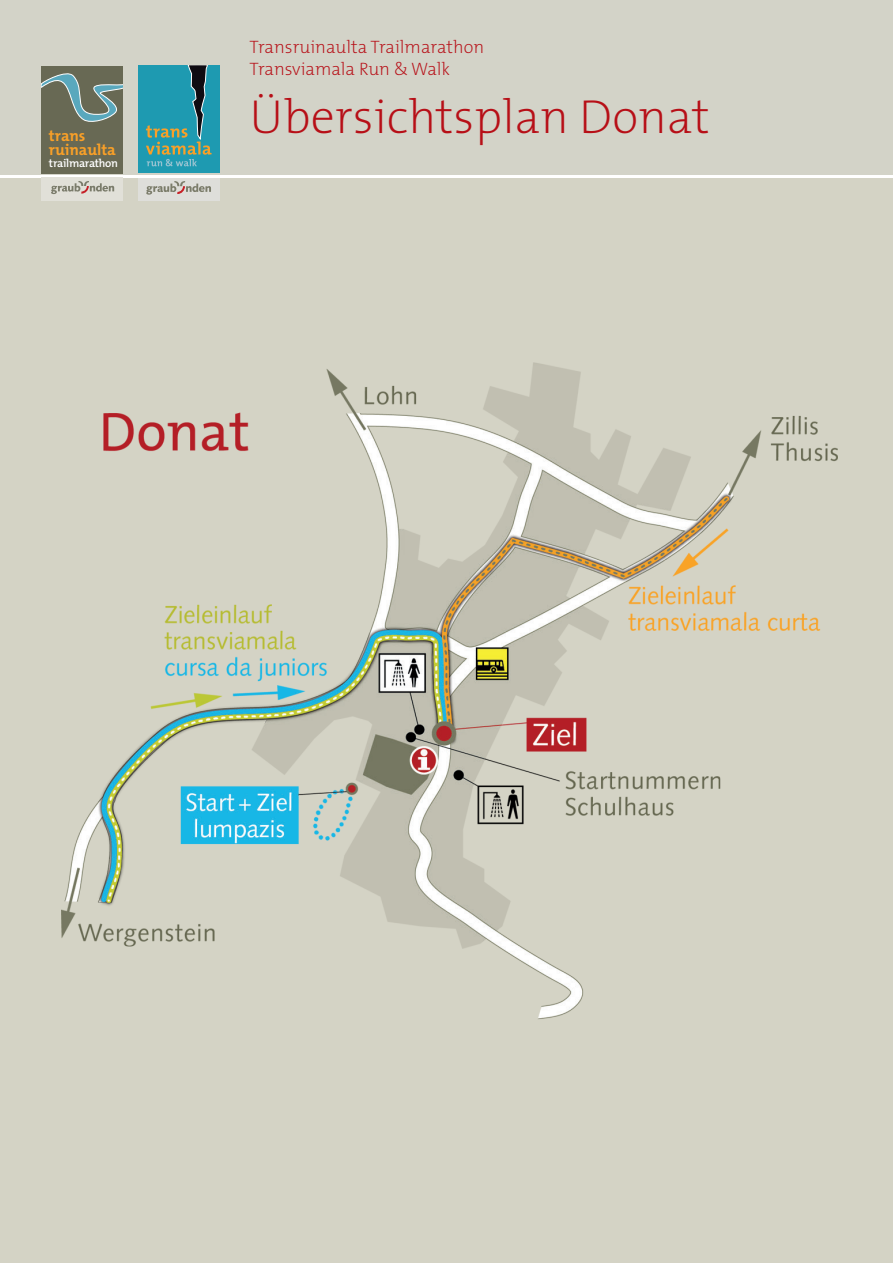
<style>
.page{position:relative;width:893px;height:1263px;background:#fff}
.page>*{position:absolute;margin:0;border:0;box-sizing:border-box;transform-origin:0 0}
.t1{font:200 48px "The Mix B2";color:#b70f17}
.t2{font:200 18px/22.5px "The Mix B2";color:#b70f17}
.t3{font:700 15.75px/13.5px "The Mix B7";color:#f9a028}
.t4{font:600 11.4px "The Mix B6";letter-spacing:-.02em;color:#fff}
</style>
<div class="page">
<div style="left:0;top:186px;width:893px;height:950px;background:#d4d3c5"></div>
<div style="left:0;top:178px;width:893px;height:21px;background:#d4d3c5"></div>
<div style="left:0;top:0;width:892px;height:174px;background:#d3d3c8"></div>
<div style="left:42px;top:177px;width:81px;height:23px;background:#e1e0d8"></div>
<svg style="left:51px;top:181px;width:63px;height:13px"></svg>
<div style="left:42px;top:66px;width:81px;height:108px;background:#686954"></div>
<svg style="left:42px;top:73px;width:81px;height:49px"></svg>
<div style="left:138px;top:66px;width:81px;height:107px;background:#1e9ab1"></div>
<div style="left:138px;top:178px;width:81px;height:22px;background:#dededa"></div>
<svg style="left:146px;top:181px;width:65px;height:14px"></svg>
<svg style="left:146px;top:66px;width:66px;height:100px"></svg>
<img style="left:61px;top:362px;width:777px;height:657px">
<div style="left:0;top:1131px;width:893px;height:132px;background:#d4d3c5"></div>
<p class="t3" style="left:49px;top:130px;width:69px">trans ruinaulta</p>
<p class="t4" style="left:49px;top:157px;width:71px">trailmarathon</p>
<p class="t2" style="left:250px;top:36px;width:236px">Transruinaulta Trailmarathon<br>Transviamala Run &amp; Walk</p>
<h1 class="t1" style="left:250px;top:92px;width:462px">Übersichtsplan Donat</h1>
</div>
